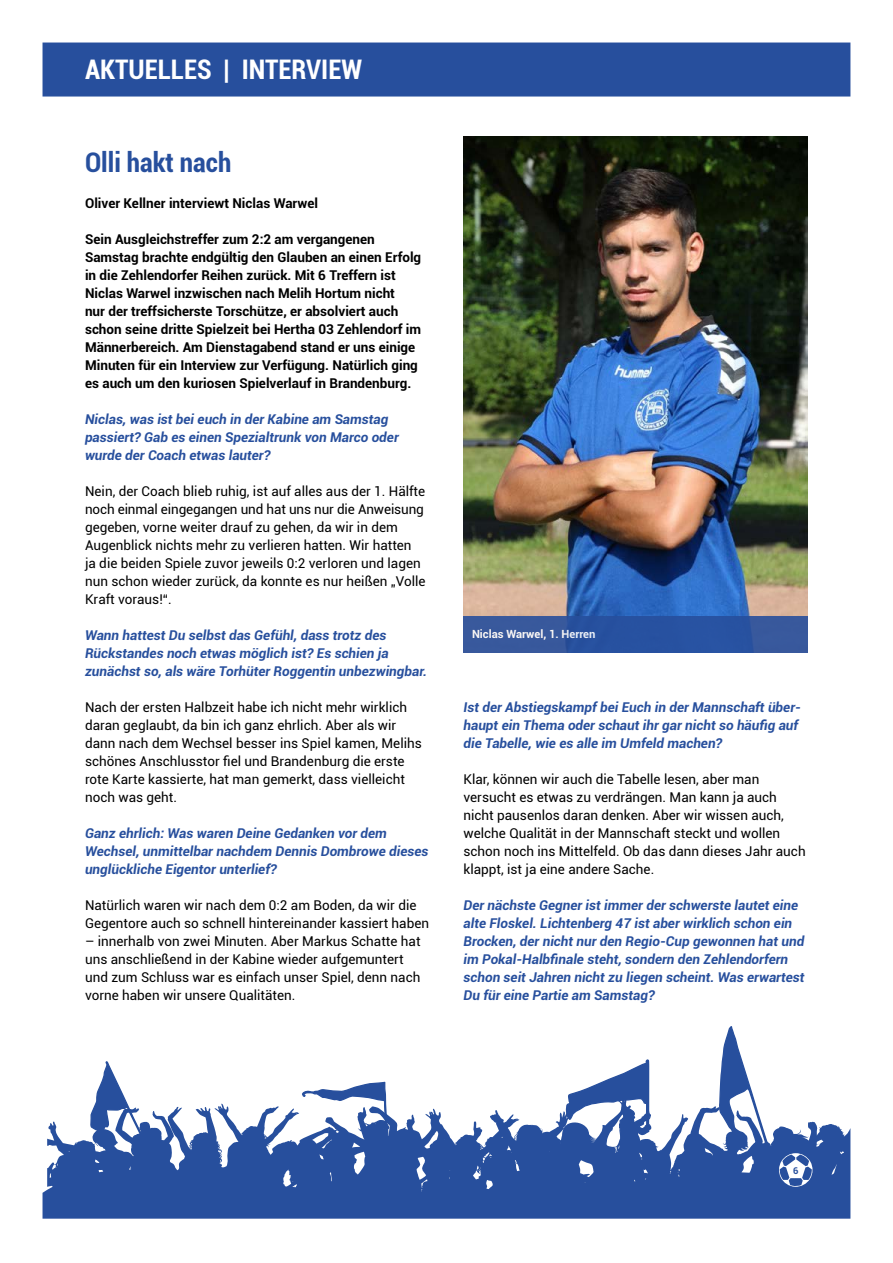
<style>
.page{position:relative;width:893px;height:1263px;background:#fff}
.page>*{position:absolute;margin:0;border:0;box-sizing:border-box;transform-origin:0 0}
.t1{font:700 condensed 27px "Roboto";color:#fff}
.t2{font:700 condensed 27px "Roboto";color:#274f9d}
.t3{font:13.5px/18px "Roboto";color:#000}
.t4{font:italic 700 13.5px/18px "Roboto";color:#274f9d}
.t5{font:700 13.5px/18px "Roboto";color:#000}
.t6{font:700 11.25px "Roboto";color:#fff}
.t7{font:700 9.3px "Roboto";color:#274f9d}
</style>
<div class="page">
<svg style="left:43px;top:1103px;width:807px;height:116px;fill:#274f9d"></svg>
<div style="left:43px;top:43px;width:807px;height:54px;background:#274f9d;border:2px solid #274f9d"></div>
<svg style="left:566px;top:1060px;width:86px;height:159px"></svg>
<svg style="left:300px;top:1082px;width:91px;height:122px"></svg>
<svg style="left:90px;top:1061px;width:69px;height:145px"></svg>
<img style="left:463px;top:136px;width:345px;height:480px">
<div style="left:463px;top:616px;width:345px;height:36px;background:linear-gradient(to right,#33569d,#2b53a0)"></div>
<svg style="left:718px;top:1027px;width:95px;height:187px"></svg>
<div style="left:789px;top:1166px;width:13px;height:8px;background:#fff"></div>
<h1 class="t1" style="left:85px;top:50px;width:279px">AKTUELLES | INTERVIEW</h1>
<h1 class="t2" style="left:85px;top:144px;width:148px">Olli hakt nach</h1>
<p class="t5" style="left:85px;top:194px;width:235px">Oliver Kellner interviewt Niclas Warwel</p>
<p class="t5" style="left:85px;top:230px;width:338px">Sein Ausgleichstreffer zum 2:2 am vergangenen Samstag brachte endgültig den Glauben an einen Erfolg in die Zehlendorfer Reihen zurück. Mit 6 Treffern ist Niclas Warwel inzwischen nach Melih Hortum nicht<br>nur der treffsicherste Torschütze, er absolviert auch schon seine dritte Spielzeit bei Hertha 03 Zehlendorf im Männerbereich. Am Dienstagabend stand er uns einige Minuten für ein Interview zur Verfügung. Natürlich ging es auch um den kuriosen Spielverlauf in Brandenburg.</p>
<p class="t4" style="left:85px;top:410px;width:315px">Niclas, was ist bei euch in der Kabine am Samstag passiert? Gab es einen Spezialtrunk von Marco oder wurde der Coach etwas lauter?</p>
<p class="t3" style="left:85px;top:482px;width:342px">Nein, der Coach blieb ruhig, ist auf alles aus der 1. Hälfte noch einmal eingegangen und hat uns nur die Anweisung gegeben, vorne weiter drauf zu gehen, da wir in dem Augenblick nichts mehr zu verlieren hatten. Wir hatten ja die beiden Spiele zuvor jeweils 0:2 verloren und lagen nun schon wieder zurück, da konnte es nur heißen „Volle Kraft voraus!“.</p>
<p class="t4" style="left:85px;top:626px;width:343px">Wann hattest Du selbst das Gefühl, dass trotz des<br>Rückstandes noch etwas möglich ist? Es schien ja zunächst so, als wäre Torhüter Roggentin unbezwingbar.</p>
<p class="t3" style="left:85px;top:698px;width:338px">Nach der ersten Halbzeit habe ich nicht mehr wirklich daran geglaubt, da bin ich ganz ehrlich. Aber als wir dann nach dem Wechsel besser ins Spiel kamen, Melihs schönes Anschlusstor fiel und Brandenburg die erste rote Karte kassierte, hat man gemerkt, dass vielleicht noch was geht.</p>
<p class="t4" style="left:85px;top:824px;width:345px">Ganz ehrlich: Was waren Deine Gedanken vor dem<br>Wechsel, unmittelbar nachdem Dennis Dombrowe dieses unglückliche Eigentor unterlief?</p>
<p class="t3" style="left:85px;top:896px;width:346px">Natürlich waren wir nach dem 0:2 am Boden, da wir die<br>Gegentore auch so schnell hintereinander kassiert haben</p>
<p class="t3" style="left:85px;top:932px;width:337px">– innerhalb von zwei Minuten. Aber Markus Schatte hat uns anschließend in der Kabine wieder aufgemuntert und zum Schluss war es einfach unser Spiel, denn nach vorne haben wir unsere Qualitäten.</p>
<p class="t6" style="left:472px;top:626px;width:125px">Niclas Warwel, 1. Herren</p>
<p class="t4" style="left:463px;top:698px;width:339px">Ist der Abstiegskampf bei Euch in der Mannschaft über&shy;haupt ein Thema oder schaut ihr gar nicht so häufig auf die Tabelle, wie es alle im Umfeld machen?</p>
<p class="t3" style="left:463px;top:770px;width:344px">Klar, können wir auch die Tabelle lesen, aber man versucht es etwas zu verdrängen. Man kann ja auch nicht pausenlos daran denken. Aber wir wissen auch, welche Qualität in der Mannschaft steckt und wollen schon noch ins Mittelfeld. Ob das dann dieses Jahr auch klappt, ist ja eine andere Sache.</p>
<p class="t4" style="left:463px;top:896px;width:343px">Der nächste Gegner ist immer der schwerste lautet eine alte Floskel. Lichtenberg 47 ist aber wirklich schon ein Brocken, der nicht nur den Regio-Cup gewonnen hat und im Pokal-Halbfinale steht, sondern den Zehlendorfern schon seit Jahren nicht zu liegen scheint. Was erwartest Du für eine Partie am Samstag?</p>
<p class="t7" style="left:793px;top:1164px;width:7px">6</p>
</div>
